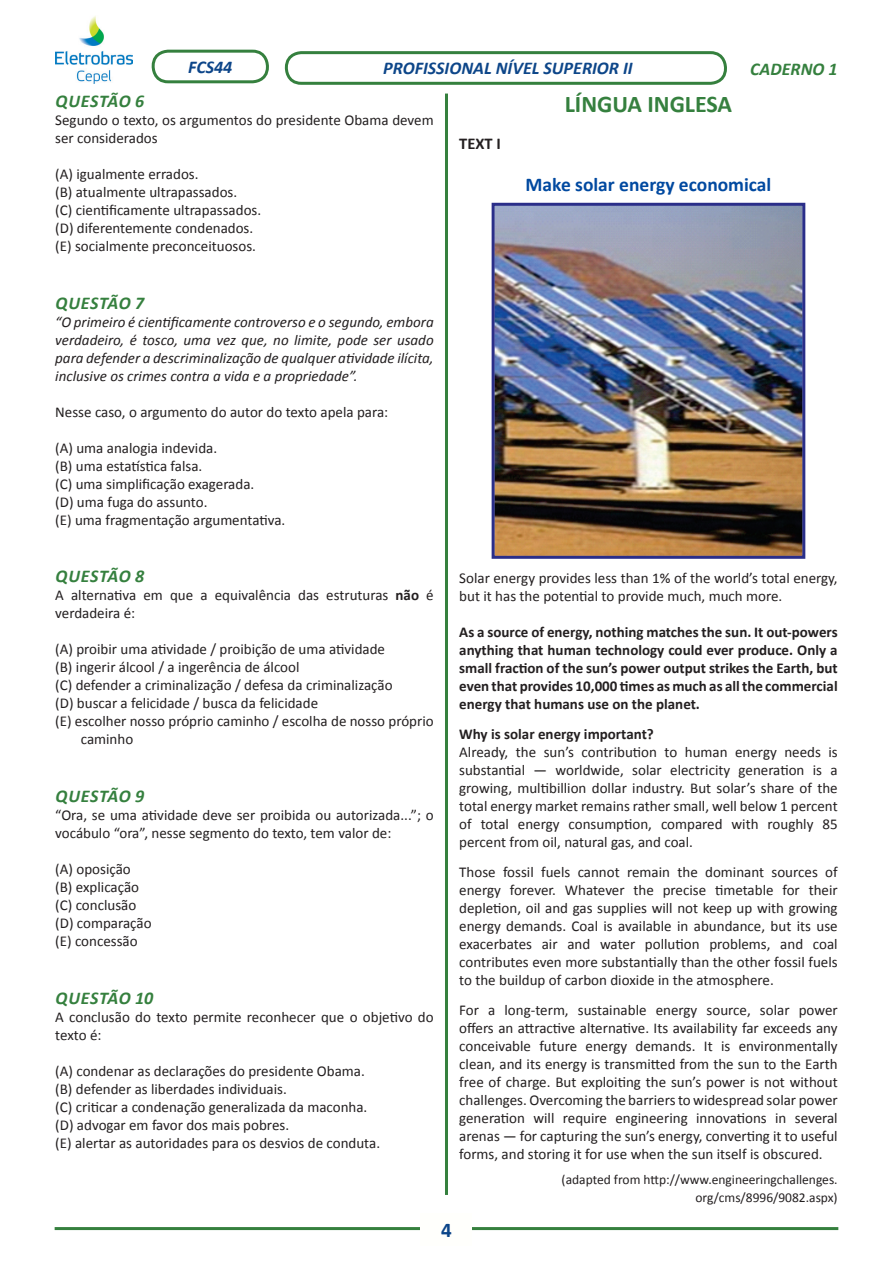
<style>
.page{position:relative;width:893px;height:1263px;background:#fff}
.page>*{position:absolute;margin:0;border:0;box-sizing:border-box;transform-origin:0 0}
.TITULO{font:700 24px "Calibri";color:#35803e}
.t1{font:700 21px "Calibri";color:#0c4589}
.ALTERNATIVAS{font:700 19.5px "Calibri";color:#0049a0}
.QUSTÃO{font:italic 700 18px "Calibri";letter-spacing:.03em;color:#35803e}
.t2{font:italic 700 18px "Calibri";color:#0d4689}
.QUSTÃO-2{font:italic 700 18px "Calibri";color:#35803e}
.t3{font:italic 700 18px "Calibri";color:#0c4589}
.ALTERNATIVAS-2{font:700 16.5px "Calibri";color:#231f20}
.TEXTO{font:15px/18px "Calibri";color:#231f20}
.ALTERNATIVAS-3{font:15px/18px "Calibri";color:#231f20}
.TEXTO-2{font:700 15px/18px "Calibri";color:#231f20;text-align:justify}
.TEXTO-3{font:italic 15px/18px "Calibri";color:#231f20;text-align:justify}
.TEXTO-4{font:13.5px/18px "Calibri";color:#231f20;text-align:right}
.s1{font-weight:700}
</style>
<div class="page">
<div style="left:152px;top:50px;width:117px;height:33px;border:3px solid #35803e;border-radius:15px"></div>
<hr style="left:445px;top:94px;width:3px;height:1101px;background:#35803e">
<hr style="left:55px;top:1227px;width:783px;height:3px;background:#35803e">
<div style="left:421px;top:1213px;width:51px;height:32px;background:#fffffc"></div>
<img style="left:55px;top:16px;width:77px;height:67px">
<div style="left:285px;top:51px;width:442px;height:34px;border:3px solid #35803e;border-radius:15px"></div>
<img style="left:496px;top:207px;width:305px;height:348px">
<div style="left:492px;top:203px;width:313px;height:356px;border:3px solid #2a2e89"></div>
<p class="t3" style="left:188px;top:56px;width:46px">FCS44</p>
<p class="t2" style="left:383px;top:57px;width:251px">PROFISSIONAL NÍVEL SUPERIOR II</p>
<p class="QUSTÃO-2" style="left:750px;top:57px;width:89px">CADERNO 1</p>
<p class="QUSTÃO" style="left:56px;top:90px;width:90px">QUESTÃO 6</p>
<p class="TEXTO" style="left:55px;top:111px;width:380px">Segundo o texto, os argumentos do presidente Obama devem ser considerados</p>
<p class="ALTERNATIVAS-3" style="left:55px;top:165px;width:145px">(A) igualmente errados.</p>
<p class="ALTERNATIVAS-3" style="left:55px;top:183px;width:183px">(B) atualmente ultrapassados.</p>
<p class="ALTERNATIVAS-3" style="left:55px;top:201px;width:207px">(C) cientificamente ultrapassados.</p>
<p class="ALTERNATIVAS-3" style="left:55px;top:219px;width:200px">(D) diferentemente condenados.</p>
<p class="ALTERNATIVAS-3" style="left:55px;top:237px;width:202px">(E) socialmente preconceituosos.</p>
<p class="ALTERNATIVAS-2" style="left:459px;top:133px;width:43px">TEXT I</p>
<p class="TITULO" style="left:565px;top:88px;width:169px">LÍNGUA INGLESA</p>
<p class="ALTERNATIVAS" style="left:525px;top:172px;width:247px">Make solar energy economical</p>
<p class="QUSTÃO" style="left:56px;top:291px;width:90px">QUESTÃO 7</p>
<p class="TEXTO-3" style="left:55px;top:312px;width:380px">“O primeiro é cientificamente controverso e o segundo, embora verdadeiro, é tosco, uma vez que, no limite, pode ser usado para defender a descriminalização de qualquer atividade ilícita, inclusive os crimes contra a vida e a propriedade”.</p>
<p class="TEXTO" style="left:55px;top:403px;width:334px">Nesse caso, o argumento do autor do texto apela para:</p>
<p class="ALTERNATIVAS-3" style="left:55px;top:439px;width:163px">(A) uma analogia indevida.</p>
<p class="ALTERNATIVAS-3" style="left:55px;top:457px;width:149px">(B) uma estatística falsa.</p>
<p class="ALTERNATIVAS-3" style="left:55px;top:475px;width:201px">(C) uma simplificação exagerada.</p>
<p class="ALTERNATIVAS-3" style="left:55px;top:493px;width:154px">(D) uma fuga do assunto.</p>
<p class="ALTERNATIVAS-3" style="left:55px;top:511px;width:232px">(E) uma fragmentação argumentativa.</p>
<p class="QUSTÃO" style="left:56px;top:565px;width:90px">QUESTÃO 8</p>
<p class="TEXTO" style="left:55px;top:586px;width:380px">A alternativa em que a equivalência das estruturas <span class="s1">não</span> é verdadeira é:</p>
<p class="ALTERNATIVAS-3" style="left:55px;top:640px;width:331px">(A) proibir uma atividade / proibição de uma atividade</p>
<p class="ALTERNATIVAS-3" style="left:55px;top:658px;width:246px">(B) ingerir álcool / a ingerência de álcool</p>
<p class="ALTERNATIVAS-3" style="left:55px;top:676px;width:339px">(C) defender a criminalização / defesa da criminalização</p>
<p class="ALTERNATIVAS-3" style="left:55px;top:694px;width:264px">(D) buscar a felicidade / busca da felicidade</p>
<p class="ALTERNATIVAS-3" style="left:81px;top:712px;width:354px;text-indent:-26px">(E) escolher nosso próprio caminho / escolha de nosso próprio caminho</p>
<p class="QUSTÃO" style="left:56px;top:784px;width:90px">QUESTÃO 9</p>
<p class="TEXTO" style="left:55px;top:806px;width:380px">“Ora, se uma atividade deve ser proibida ou autorizada...”; o vocábulo “ora”, nesse segmento do texto, tem valor de:</p>
<p class="ALTERNATIVAS-3" style="left:55px;top:860px;width:77px">(A) oposição</p>
<p class="ALTERNATIVAS-3" style="left:55px;top:878px;width:85px">(B) explicação</p>
<p class="ALTERNATIVAS-3" style="left:55px;top:896px;width:83px">(C) conclusão</p>
<p class="ALTERNATIVAS-3" style="left:55px;top:914px;width:98px">(D) comparação</p>
<p class="ALTERNATIVAS-3" style="left:55px;top:932px;width:84px">(E) concessão</p>
<p class="QUSTÃO" style="left:56px;top:986px;width:99px">QUESTÃO 10</p>
<p class="TEXTO" style="left:55px;top:1008px;width:380px">A conclusão do texto permite reconhecer que o objetivo do texto é:</p>
<p class="ALTERNATIVAS-3" style="left:55px;top:1062px;width:311px">(A) condenar as declarações do presidente Obama.</p>
<p class="ALTERNATIVAS-3" style="left:55px;top:1080px;width:233px">(B) defender as liberdades individuais.</p>
<p class="ALTERNATIVAS-3" style="left:55px;top:1098px;width:314px">(C) criticar a condenação generalizada da maconha.</p>
<p class="ALTERNATIVAS-3" style="left:55px;top:1116px;width:235px">(D) advogar em favor dos mais pobres.</p>
<p class="ALTERNATIVAS-3" style="left:55px;top:1134px;width:326px">(E) alertar as autoridades para os desvios de conduta.</p>
<p class="TEXTO" style="left:459px;top:569px;width:380px">Solar energy provides less than 1% of the world’s total energy, but it has the potential to provide much, much more.</p>
<p class="TEXTO-2" style="left:459px;top:623px;width:380px">As a source of energy, nothing matches the sun. It out-powers anything that human technology could ever produce. Only a small fraction of the sun’s power output strikes the Earth, but even that provides 10,000 times as much as all the commercial energy that humans use on the planet.</p>
<p class="TEXTO-2" style="left:459px;top:725px;width:196px">Why is solar energy important?</p>
<p class="TEXTO" style="left:459px;top:743px;width:380px;text-align:justify">Already, the sun’s contribution to human energy needs is substantial — worldwide, solar electricity generation is a growing, multibillion dollar industry. But solar’s share of the total energy market remains rather small, well below 1 percent of total energy consumption, compared with roughly 85 percent from oil, natural gas, and coal.</p>
<p class="TEXTO" style="left:459px;top:863px;width:380px;text-align:justify">Those fossil fuels cannot remain the dominant sources of energy forever. Whatever the precise timetable for their depletion, oil and gas supplies will not keep up with growing energy demands. Coal is available in abundance, but its use exacerbates air and water pollution problems, and coal contributes even more substantially than the other fossil fuels to the buildup of carbon dioxide in the atmosphere.</p>
<p class="TEXTO" style="left:459px;top:1001px;width:380px;text-align:justify">For a long-term, sustainable energy source, solar power offers an attractive alternative. Its availability far exceeds any conceivable future energy demands. It is environmentally clean, and its energy is transmitted from the sun to the Earth free of charge. But exploiting the sun’s power is not without challenges. Overcoming the barriers to widespread solar power generation will require engineering innovations in several arenas — for capturing the sun’s energy, converting it to useful forms, and storing it for use when the sun itself is obscured.</p>
<p class="TEXTO-4" style="left:562px;top:1170px;width:278px">(adapted from http://www.engineeringchallenges. org/cms/8996/9082.aspx)</p>
<p class="t1" style="left:441px;top:1217px;width:12px">4</p>
</div>
